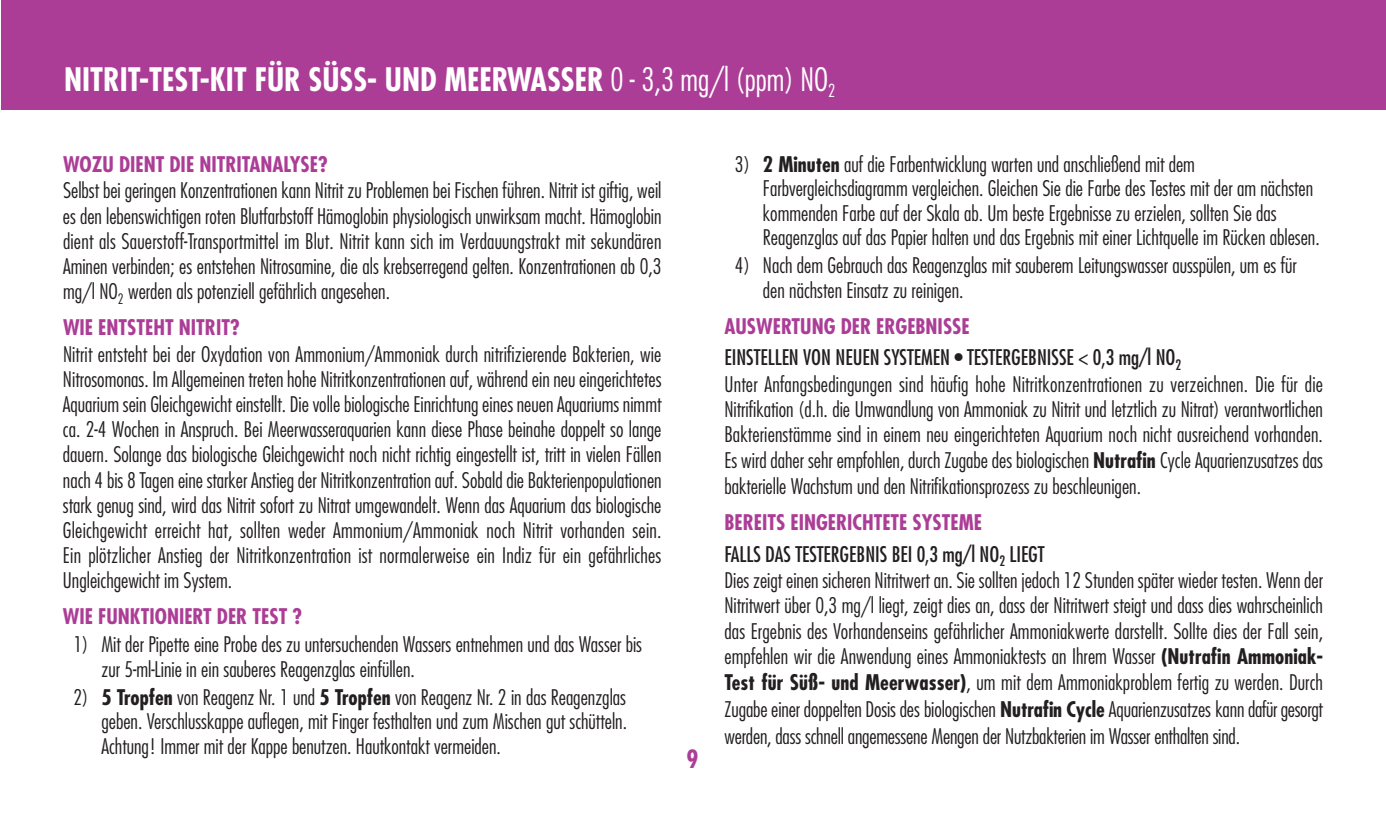
<style>
.page{position:relative;width:1386px;height:819px;background:#fff}
.page>*{position:absolute;margin:0;border:0;box-sizing:border-box;transform-origin:0 0}
.t1{font:700 condensed 31.5px "Futura";color:#fff}
.t2{font:700 condensed 24.5px "Futura";color:#ac3d96}
.t3{font:300 condensed 21px/25.2px "Futura";color:#231f20;text-align:justify}
.t4{font:condensed 21px/31.5px "Futura";color:#231f20}
.t5{font:700 condensed 21px "Futura";color:#ac3d96}
.s1{font-weight:300}
.s2{font-weight:700}
.s3{font-weight:700;color:#ac3d96}
</style>
<div class="page">
<div style="left:1px;top:0;width:1385px;height:110px;background:#ac3d96"></div>
<h1 class="t1" style="left:64px;top:66px;width:773px">NITRIT-TEST-KIT FÜR SÜSS- UND MEERWASSER <span class="s1">0 - 3,3 mg/l (ppm) NO</span><sub>2</sub></h1>
<p class="t5" style="left:63px;top:155px;width:266px">WOZU DIENT DIE NITRITANALYSE?</p>
<p class="t3" style="left:63px;top:179px;width:600px">Selbst bei geringen Konzentrationen kann Nitrit zu Problemen bei Fischen führen. Nitrit ist giftig, weil es den lebenswichtigen roten Blutfarbstoff Hämoglobin physiologisch unwirksam macht. Hämoglobin dient als Sauerstoff-Transportmittel im Blut. Nitrit kann sich im Verdauungstrakt mit sekundären Aminen verbinden; es entstehen Nitrosamine, die als krebserregend gelten. Konzentrationen ab 0,3 mg/l NO<sub>2</sub> werden als potenziell gefährlich angesehen.</p>
<p class="t5" style="left:63px;top:318px;width:178px">WIE ENTSTEHT NITRIT?</p>
<p class="t3" style="left:63px;top:343px;width:600px">Nitrit entsteht bei der Oxydation von Ammonium/Ammoniak durch nitrifizierende Bakterien, wie Nitrosomonas. Im Allgemeinen treten hohe Nitritkonzentrationen auf, während ein neu eingerichtetes Aquarium sein Gleichgewicht einstellt. Die volle biologische Einrichtung eines neuen Aquariums nimmt ca. 2-4 Wochen in Anspruch. Bei Meerwasseraquarien kann diese Phase beinahe doppelt so lange dauern. Solange das biologische Gleichgewicht noch nicht richtig eingestellt ist, tritt in vielen Fällen nach 4 bis 8 Tagen eine starker Anstieg der Nitritkonzentration auf. Sobald die Bakterienpopulationen stark genug sind, wird das Nitrit sofort zu Nitrat umgewandelt. Wenn das Aquarium das biologische Gleichgewicht erreicht hat, sollten weder Ammonium/Ammoniak noch Nitrit vorhanden sein.<br>Ein plötzlicher Anstieg der Nitritkonzentration ist normalerweise ein Indiz für ein gefährliches Ungleichgewicht im System.</p>
<p class="t5" style="left:63px;top:607px;width:241px">WIE FUNKTIONIERT DER TEST ?</p>
<p class="t3" style="left:101px;top:634px;width:542px;text-indent:-28px">1) Mit der Pipette eine Probe des zu untersuchenden Wassers entnehmen und das Wasser bis zur 5-ml-Linie in ein sauberes Reagenzglas einfüllen.</p>
<p class="t3" style="left:101px;top:686px;width:527px;text-indent:-28px">2) <span class="s2">5 Tropfen</span> von Reagenz Nr. 1 und <span class="s2">5 Tropfen</span> von Reagenz Nr. 2 in das Reagenzglas geben. Verschlusskappe auflegen, mit Finger festhalten und zum Mischen gut schütteln.<br>Achtung! Immer mit der Kappe benutzen. Hautkontakt vermeiden.</p>
<p class="t2" style="left:686px;top:748px;width:14px">9</p>
<p class="t3" style="left:763px;top:153px;width:558px;text-align:left;text-indent:-28px">3) <span class="s2">2 Minuten</span> auf die Farbentwicklung warten und anschließend mit dem Farbvergleichsdiagramm vergleichen. Gleichen Sie die Farbe des Testes mit der am nächsten kommenden Farbe auf der Skala ab. Um beste Ergebnisse zu erzielen, sollten Sie das Reagenzglas auf das Papier halten und das Ergebnis mit einer Lichtquelle im Rücken ablesen.</p>
<p class="t3" style="left:763px;top:255px;width:535px;text-indent:-28px">4) Nach dem Gebrauch das Reagenzglas mit sauberem Leitungswasser ausspülen, um es für den nächsten Einsatz zu reinigen.</p>
<p class="t4" style="left:724px;top:312px;width:458px"><span class="s3">AUSWERTUNG DER ERGEBNISSE<br></span>EINSTELLEN VON NEUEN SYSTEMEN • TESTERGEBNISSE &lt; 0,3 mg/l NO<sub>2</sub></p>
<p class="t3" style="left:724px;top:373px;width:600px">Unter Anfangsbedingungen sind häufig hohe Nitritkonzentrationen zu verzeichnen. Die für die Nitrifikation (d.h. die Umwandlung von Ammoniak zu Nitrit und letztlich zu Nitrat) verantwortlichen Bakterienstämme sind in einem neu eingerichteten Aquarium noch nicht ausreichend vorhanden.<br>Es wird daher sehr empfohlen, durch Zugabe des biologischen <span class="s2">Nutrafin</span> Cycle Aquarienzusatzes das bakterielle Wachstum und den Nitrifikationsprozess zu beschleunigen.</p>
<p class="t4" style="left:724px;top:508px;width:322px"><span class="s3">BEREITS EINGERICHTETE SYSTEME<br></span>FALLS DAS TESTERGEBNIS BEI 0,3 mg/l NO<sub>2</sub> LIEGT</p>
<p class="t3" style="left:724px;top:569px;width:600px">Dies zeigt einen sicheren Nitritwert an. Sie sollten jedoch 12 Stunden später wieder testen. Wenn der Nitritwert über 0,3 mg/l liegt, zeigt dies an, dass der Nitritwert steigt und dass dies wahrscheinlich das Ergebnis des Vorhandenseins gefährlicher Ammoniakwerte darstellt. Sollte dies der Fall sein, empfehlen wir die Anwendung eines Ammoniaktests an Ihrem Wasser <span class="s2">(Nutrafin Ammoniak-Test für Süß- und Meerwasser)</span>, um mit dem Ammoniakproblem fertig zu werden. Durch Zugabe einer doppelten Dosis des biologischen <span class="s2">Nutrafin Cycle</span> Aquarienzusatzes kann dafür gesorgt werden, dass schnell angemessene Mengen der Nutzbakterien im Wasser enthalten sind.</p>
</div>
